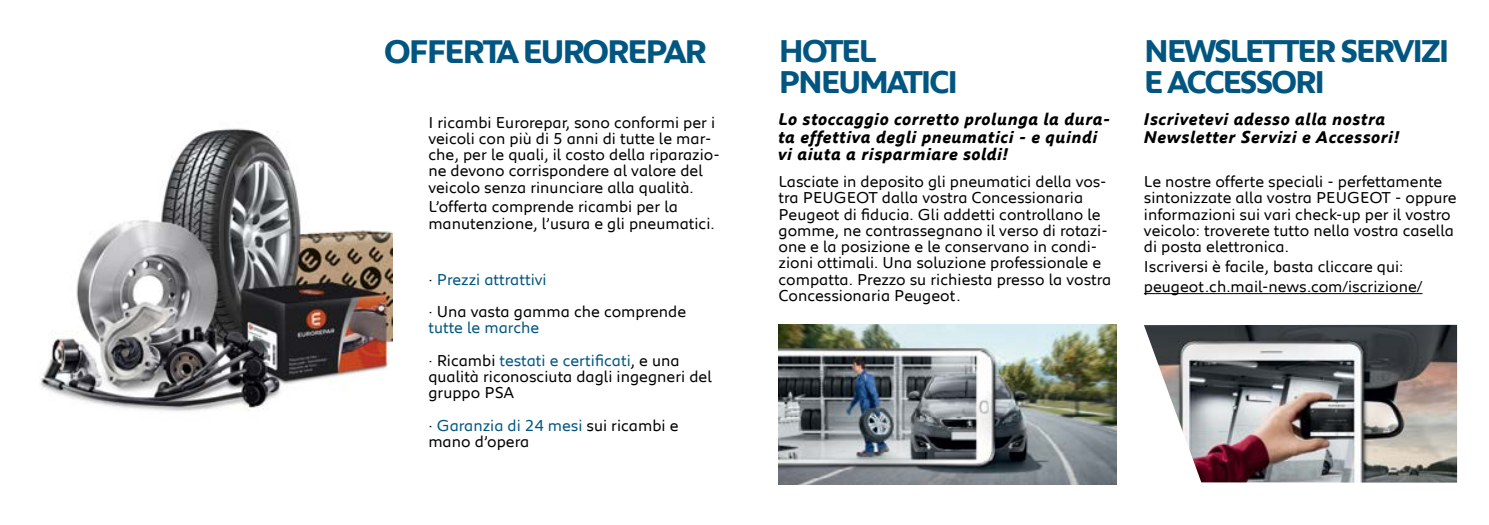
<style>
.page{position:relative;width:1489px;height:525px;background:#fff}
.page>*{position:absolute;margin:0;border:0;box-sizing:border-box;transform-origin:0 0}
.t1{font:700 33.75px "Peugeot";letter-spacing:-.08em;color:#005680}
.t2{font:700 32.5px/31.2px "Peugeot";letter-spacing:-.08em;color:#005680}
.t3{font:italic 700 17.5px/17.5px "Peugeot";letter-spacing:.02em;color:#000}
.t4{font:16.25px/16.2px "Peugeot";color:#000}
.t5{font:16.25px/32.5px "Peugeot";color:#005680}
.s1{color:#005680}
.s2{color:#000}
</style>
<div class="page">
<img style="left:778px;top:324px;width:338px;height:160px">
<img style="left:40px;top:128px;width:352px;height:283px">
<hr style="left:1143px;top:293px;width:279px;height:1px;background:#000">
<img style="left:1144px;top:324px;width:312px;height:158px">
<h1 class="t1" style="left:384px;top:28px;width:324px">OFFERTA EU ROREPAR</h1>
<p class="t4" style="left:428px;top:113px;width:293px">I ricambi Eurorepar, sono conformi per i veicoli con più di 5 anni di tutte le mar&shy;che, per le quali, il costo della riparazio&shy;ne devono corrispondere al valore del veicolo senza rinunciare alla qualità.</p>
<p class="t4" style="left:428px;top:198px;width:288px">L’offerta comprende ricambi per la manutenzione, l’usura e gli pneumatici.</p>
<p class="t4" style="left:428px;top:262px;width:259px;line-height:32.5px">· <span class="s1">P rezzi attrattivi<br></span>· Una vasta gamma che comprende</p>
<p class="t5" style="left:428px;top:310px;width:253px">tutte le marche<br><span class="s2">· Ricambi</span> testati e certificati<span class="s2">, e una</span></p>
<p class="t4" style="left:428px;top:367px;width:285px">qualità riconosciuta dagli ingegneri del gruppo PSA</p>
<p class="t4" style="left:428px;top:416px;width:251px">· <span class="s1">Garanzia di 24 mesi</span> sui ricambi e mano d’opera</p>
<h2 class="t2" style="left:778px;top:34px;width:42px">HOTEL<br>PNEUM</h2>
<h2 class="t2" style="left:886px;top:65px;width:67px">ATICI</h2>
<p class="t3" style="left:778px;top:110px;width:333px">Lo stoccaggio corretto prolunga la dura&shy;ta effettiva degli pneumatici - e quindi vi aiuta a risparmiare soldi!</p>
<p class="t4" style="left:778px;top:172px;width:334px">Lasciate in deposito gli pneumatici della vos&shy;tra PE UGEOT dalla vostra Concessionaria Peugeot di fiducia. Gli addetti controllano le gomme, ne contrassegnano il verso di rotazi&shy;one e la posizione e le conservano in condi&shy;zioni ottimali. Una soluzione professionale e compatta. P rezzo su richiesta presso la vostra Concessionaria Peugeot.</p>
<h2 class="t2" style="left:1143px;top:34px;width:280px;text-indent:170px">R SERVIZI<br>E ACCESSORI</h2>
<p class="t3" style="left:1143px;top:110px;width:257px">Iscrivetevi adesso alla nostra<br>Newsletter Servizi e Accessori!</p>
<h2 class="t2" style="left:1143px;top:34px;width:104px">NEWSLETTE</h2>
<p class="t4" style="left:1143px;top:172px;width:314px">Le nostre offerte speciali - perfettamente sintonizzate alla vostra PEUGEOT - oppure informazioni sui vari check-up per il vostro veicolo: troverete tutto nella vostra casella di posta elettronica.</p>
<p class="t4" style="left:1143px;top:255px;width:280px;line-height:19.8px">Iscriversi è facile, basta cliccare qui: peugeot.ch.mail-news.com/iscrizione/</p>
</div>
